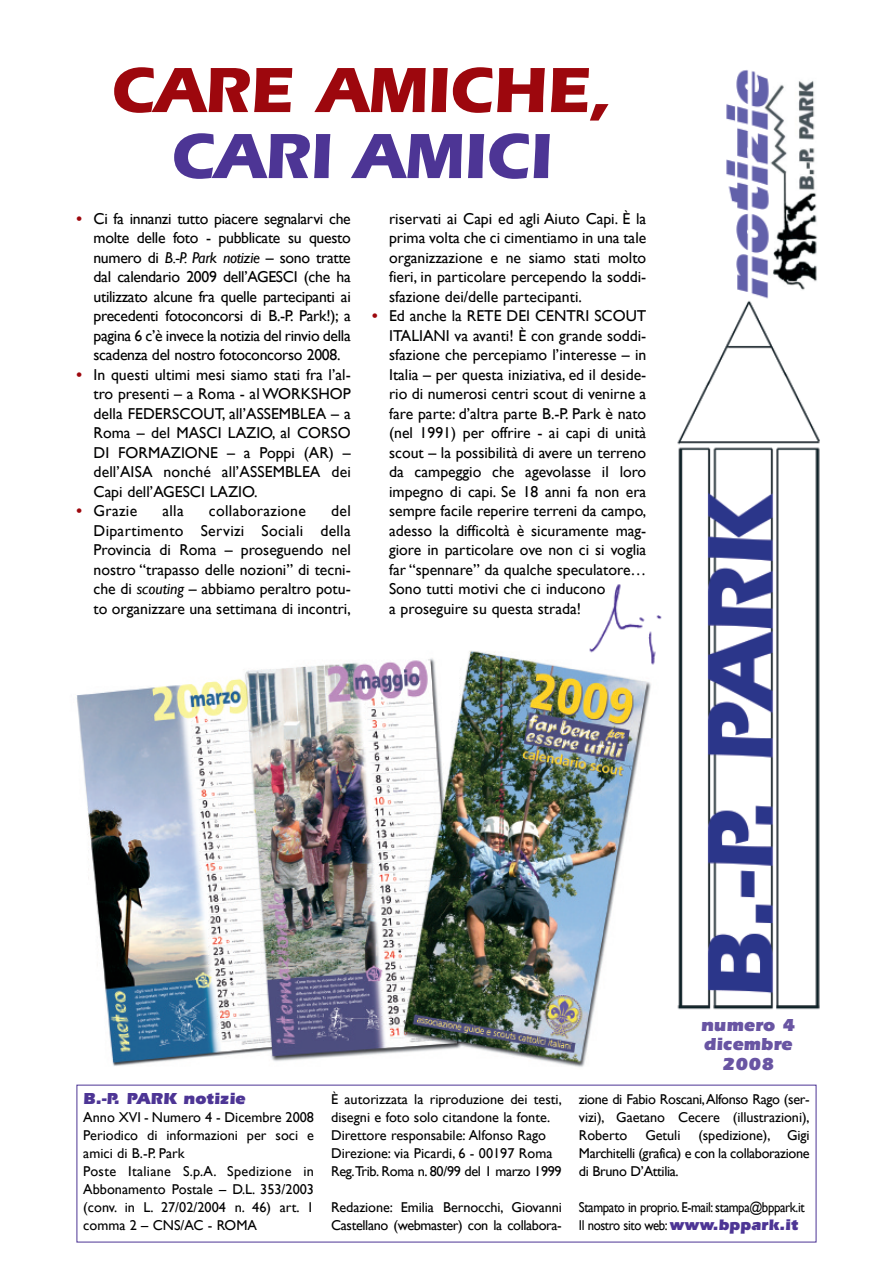
<style>
.page{position:relative;width:893px;height:1263px;background:#fff}
.page>*{position:absolute;margin:0;border:0;box-sizing:border-box;transform-origin:0 0}
.t1{font:700 66px "Itc Eras";letter-spacing:-.015em;color:#9d070d}
.t2{font:700 66px "Itc Eras";letter-spacing:-.015em;color:#4d3595}
.t3{font:900 18px/19.5px "Itc Eras";color:#6955a3;text-align:center}
.t4{font:900 16.5px "Itc Eras";color:#4d3595}
.t5{font:15.75px/19.5px "Gill Sans";color:#000001;text-align:justify}
.t6{font:15.75px "Gill Sans";letter-spacing:.02em;color:#000001}
.t7{font:14.25px/18px "Gill Sans";letter-spacing:-.005em;color:#000001}
.t8{font:14.25px/18px "Gill Sans";letter-spacing:-.03em;color:#000001;scale:.9 1}
.s1{font-weight:700;color:#9d070d}
.s2{font-style:italic}
.s3{font-family:"Itc Eras";font-weight:900;font-size:15.75px;color:#4d3595}
</style>
<div class="page">
<img style="left:76px;top:650px;width:575px;height:417px">
<img style="left:677px;top:70px;width:143px;height:940px">
<svg style="left:583px;top:670px;width:68px;height:2px"></svg>
<img style="left:583px;top:584px;width:79px;height:86px">
<h1 class="t1" style="left:111px;top:67px;width:503px">CARE AMICHE,</h1>
<h1 class="t2" style="left:171px;top:133px;width:383px">CARI AMICI</h1>
<p class="t5" style="left:94px;top:208px;width:259px;text-indent:-17px"><span class="s1">•</span> Ci fa innanzi tutto piacere segnalarvi che molte delle foto - pubblicate su questo numero di <span class="s2">B.-P. Park notizie</span> – sono tratte dal calendario 2009 dell’AGESCI (che ha utilizzato alcune fra quelle partecipanti ai precedenti fotoconcorsi di B.-P. Park!); a pagina 6 c’è invece la notizia del rinvio della scadenza del nostro fotoconcorso 2008.</p>
<p class="t5" style="left:94px;top:364px;width:259px;text-indent:-17px"><span class="s1">•</span> In questi ultimi mesi siamo stati fra l’al&shy;tro presenti – a Roma - al WORKSHOP della FEDERSCOUT, all’ASSEMBLEA – a Roma – del MASCI LAZIO, al CORSO DI FORMAZIONE – a Poppi (AR) – dell’AISA nonché all’ASSEMBLEA dei Capi dell’AGESCI LAZIO.</p>
<p class="t5" style="left:77px;top:501px;width:62px"><span class="s1">•</span> Grazie</p>
<p class="t5" style="left:162px;top:501px;width:23px">alla</p>
<p class="t6" style="left:209px;top:502px;width:98px">collaborazione</p>
<p class="t5" style="left:94px;top:501px;width:259px;text-indent:238px">del Dipartimento Servizi Sociali della Provincia di Roma – proseguendo nel nostro “trapasso delle nozioni” di tecni&shy;che di <span class="s2">scouting</span> – abbiamo peraltro potu&shy;to organizzare una settimana di incontri,</p>
<p class="t5" style="left:389px;top:208px;width:259px">riservati ai Capi ed agli Aiuto Capi. È la prima volta che ci cimentiamo in una tale organizzazione e ne siamo stati molto fieri, in particolare percependo la soddi&shy;sfazione dei/delle partecipanti.</p>
<p class="t5" style="left:389px;top:306px;width:259px;text-align:left;text-indent:-17px"><span class="s1">•</span> Ed anche la RETE DEI CENTRI SCOUT ITALIANI va avanti! È con grande soddi&shy;sfazione che percepiamo l’interesse – in Italia – per questa iniziativa, ed il deside&shy;rio di numerosi centri scout di venirne a fare parte: d’altra parte B.-P. Park è nato (nel 1991) per offrire - ai capi di unità scout – la possibilità di avere un terreno da campeggio che agevolasse il loro impegno di capi. Se 18 anni fa non era sempre facile reperire terreni da campo, adesso la difficoltà è sicuramente mag&shy;giore in particolare ove non ci si voglia far “spennare” da qualche speculatore… Sono tutti motivi che ci inducono<br>a proseguire su questa strada!</p>
<p class="t3" style="left:701px;top:1017px;width:96px">numero 4 dicembre<br>2008</p>
<p class="t4" style="left:83px;top:1093px;width:164px">B.-P. PARK notizie</p>
<p class="t7" style="left:83px;top:1108px;width:232px">Anno XVI - Numero 4 - Dicembre 2008<br>Periodico di informazioni per soci e amici di B.-P. Park<br>Poste Italiane S.p.A. Spedizione in<br>Abbonamento Postale – D.L. 353/2003 (conv. in L. 27/02/2004 n. 46) art. 1 comma 2 – CNS/AC - ROMA</p>
<p class="t7" style="left:331px;top:1090px;width:232px">È autorizzata la riproduzione dei testi, disegni e foto solo citandone la fonte.<br>Direttore responsabile: Alfonso Rago Direzione: via Picardi, 6 - 00197 Roma Reg.Trib. Roma n. 80/99 del 1 marzo 1999</p>
<p class="t7" style="left:331px;top:1198px;width:232px">Redazione: Emilia Bernocchi, Giovanni<br>Castellano (webmaster) con la collabora-</p>
<p class="t7" style="left:579px;top:1090px;width:232px;text-align:justify">zione di Fabio Roscani,Alfonso Rago (ser&shy;vizi), Gaetano Cecere (illustrazioni), Roberto</p>
<p class="t7" style="left:579px;top:1126px;width:232px;text-align:justify;text-indent:119px">(spedizione), Gigi Marchitelli (grafica) e con la collaborazione di Bruno D’Attilia.</p>
<p class="t8" style="left:579px;top:1198px;width:252px">Stampato in proprio. E-mail: stampa@bppark.it<br>Il nostro sito web:<span class="s3">www.bppark.it</span></p>
<p class="t7" style="left:645px;top:1126px;width:37px">Getuli</p>
</div>
